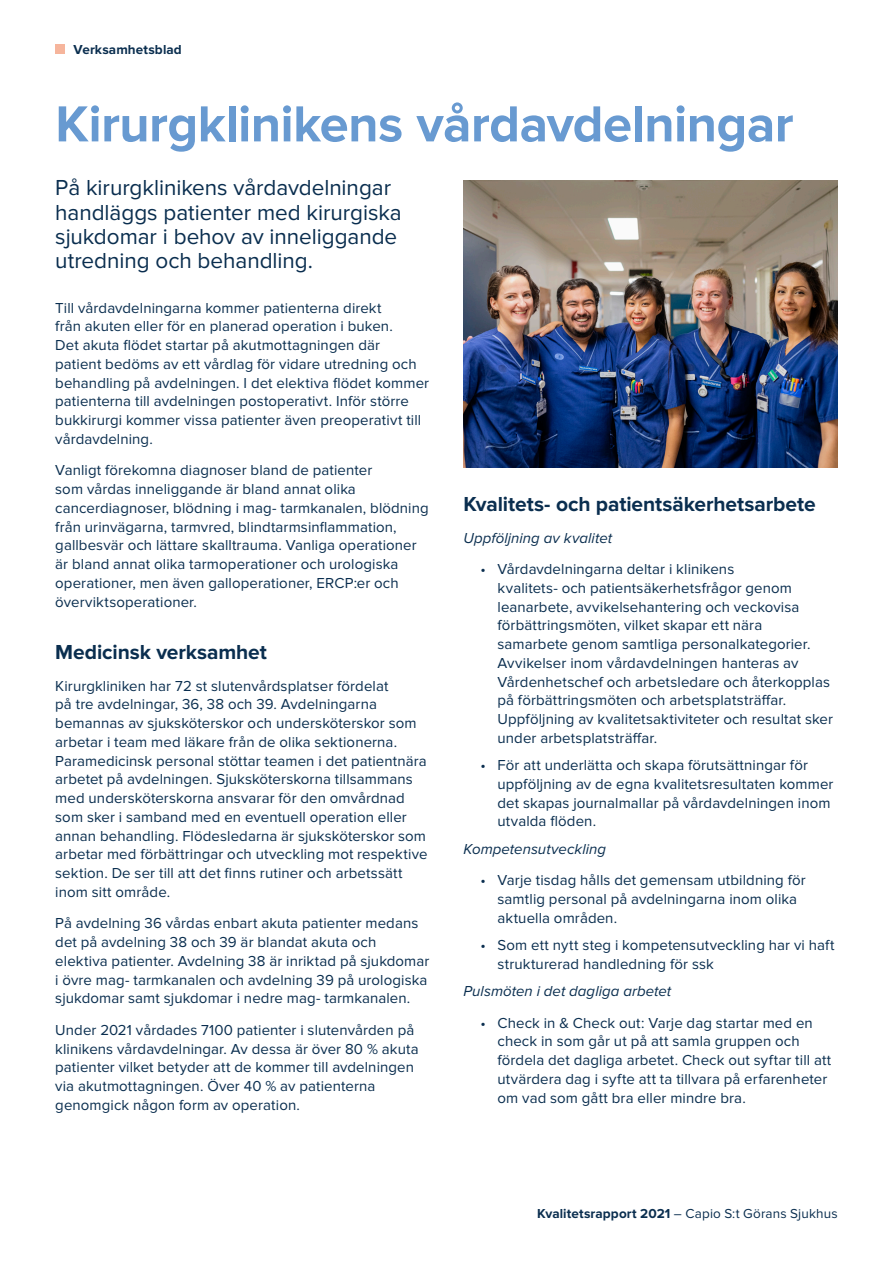
<style>
.page{position:relative;width:893px;height:1263px;background:#fff}
.page>*{position:absolute;margin:0;border:0;box-sizing:border-box;transform-origin:0 0}
.Rubrik_nivå_1{font:700 52.5px "Proxima Nova";letter-spacing:-.01em;color:#689ad1}
.Ingress{font:22.5px/24.3px "Proxima Nova";letter-spacing:-.005em;color:#0a2e4f}
.Underrubrik_1{font:700 21px "Proxima Nova";letter-spacing:-.005em;color:#0a2e4f}
.Brödtext{font:15px/18.8px "Proxima Nova";letter-spacing:.005em;color:#0a2e4f}
.Underrubrik_3{font:italic 15px "Proxima Nova";letter-spacing:.005em;color:#0a2e4f}
.t1{font:13.5px "Proxima Nova";letter-spacing:.01em;color:#0a2e4f}
.t2{font:700 13.5px "Proxima Nova";letter-spacing:.01em;color:#0a2e4f}
.s1{font-weight:700}
</style>
<div class="page">
<div style="left:55px;top:45px;width:10px;height:9px;background:#f6b59c"></div>
<img style="left:463px;top:180px;width:375px;height:288px">
<p class="t2" style="left:74px;top:42px;width:110px">Verksamhetsblad</p>
<p class="Rubrik_nivå_1" style="left:55px;top:94px;width:740px">Kirurgklinikens vårdavdelningar</p>
<p class="Ingress" style="left:55px;top:176px;width:348px">På kirurgklinikens vårdavdelningar handläggs patienter med kirurgiska sjukdomar i behov av inneliggande utredning och behandling.</p>
<p class="Brödtext" style="left:55px;top:298px;width:375px">Till vårdavdelningarna kommer patienterna direkt<br>från akuten eller för en planerad operation i buken.<br>Det akuta flödet startar på akutmottagningen där patient bedöms av ett vårdlag för vidare utredning och behandling på avdelningen. I det elektiva flödet kommer patienterna till avdelningen postoperativt. Inför större bukkirurgi kommer vissa patienter även preoperativt till vårdavdelning.</p>
<p class="Brödtext" style="left:55px;top:461px;width:375px">Vanligt förekomna diagnoser bland de patienter<br>som vårdas inneliggande är bland annat olika cancerdiagnoser, blödning i mag- tarmkanalen, blödning från urinvägarna, tarmvred, blindtarmsinflammation, gallbesvär och lättare skalltrauma. Vanliga operationer är bland annat olika tarmoperationer och urologiska operationer, men även galloperationer, ERCP:er och överviktsoperationer.</p>
<p class="Underrubrik_1" style="left:55px;top:640px;width:213px">Medicinsk verksamhet</p>
<p class="Brödtext" style="left:55px;top:676px;width:374px">Kirurgkliniken har 72 st slutenvårdsplatser fördelat<br>på tre avdelningar, 36, 38 och 39. Avdelningarna bemannas av sjuksköterskor och undersköterskor som arbetar i team med läkare från de olika sektionerna.<br>Paramedicinsk personal stöttar teamen i det patientnära arbetet på avdelningen. Sjuksköterskorna tillsammans med undersköterskorna ansvarar för den omvårdnad som sker i samband med en eventuell operation eller annan behandling. Flödesledarna är sjuksköterskor som arbetar med förbättringar och utveckling mot respektive sektion. De ser till att det finns rutiner och arbetssätt inom sitt område.</p>
<p class="Brödtext" style="left:55px;top:914px;width:376px">På avdelning 36 vårdas enbart akuta patienter medans det på avdelning 38 och 39 är blandat akuta och elektiva patienter. Avdelning 38 är inriktad på sjukdomar i övre mag- tarmkanalen och avdelning 39 på urologiska sjukdomar samt sjukdomar i nedre mag- tarmkanalen.</p>
<p class="Brödtext" style="left:55px;top:1021px;width:365px">Under 2021 vårdades 7100 patienter i slutenvården på klinikens vårdavdelningar. Av dessa är över 80 % akuta patienter vilket betyder att de kommer till avdelningen via akutmottagningen. Över 40 % av patienterna genomgick någon form av operation.</p>
<p class="Underrubrik_1" style="left:463px;top:492px;width:354px">Kvalitets- och patientsäkerhetsarbete</p>
<p class="Underrubrik_3" style="left:463px;top:529px;width:150px">Uppföljning av kvalitet</p>
<p class="Brödtext" style="left:497px;top:560px;width:337px;text-indent:-17px">• Vårdavdelningarna deltar i klinikens<br>kvalitets- och patientsäkerhetsfrågor genom leanarbete, avvikelsehantering och veckovisa förbättringsmöten, vilket skapar ett nära samarbete genom samtliga personalkategorier.<br>Avvikelser inom vårdavdelningen hanteras av Vårdenhetschef och arbetsledare och återkopplas på förbättringsmöten och arbetsplatsträffar.<br>Uppföljning av kvalitetsaktiviteter och resultat sker under arbetsplatsträffar.</p>
<p class="Brödtext" style="left:497px;top:756px;width:337px;text-indent:-17px">• För att underlätta och skapa förutsättningar för uppföljning av de egna kvalitetsresultaten kommer det skapas journalmallar på vårdavdelningen inom utvalda flöden.</p>
<p class="Underrubrik_3" style="left:463px;top:840px;width:144px">Kompetensutveckling</p>
<p class="Brödtext" style="left:497px;top:871px;width:310px;text-indent:-17px">• Varje tisdag hålls det gemensam utbildning för samtlig personal på avdelningarna inom olika aktuella områden.</p>
<p class="Brödtext" style="left:497px;top:936px;width:338px;text-indent:-17px">• Som ett nytt steg i kompetensutveckling har vi haft strukturerad handledning för ssk</p>
<p class="Underrubrik_3" style="left:463px;top:983px;width:209px">Pulsmöten i det dagliga arbetet</p>
<p class="Brödtext" style="left:497px;top:1013px;width:335px;text-indent:-17px">• Check in &amp; Check out: Varje dag startar med en check in som går ut på att samla gruppen och fördela det dagliga arbetet. Check out syftar till att utvärdera dag i syfte att ta tillvara på erfarenheter om vad som gått bra eller mindre bra.</p>
<p class="t1" style="left:537px;top:1206px;width:302px"><span class="s1">Kvalitetsrapport 2021</span> – Capio S:t Görans Sjukhus</p>
</div>
